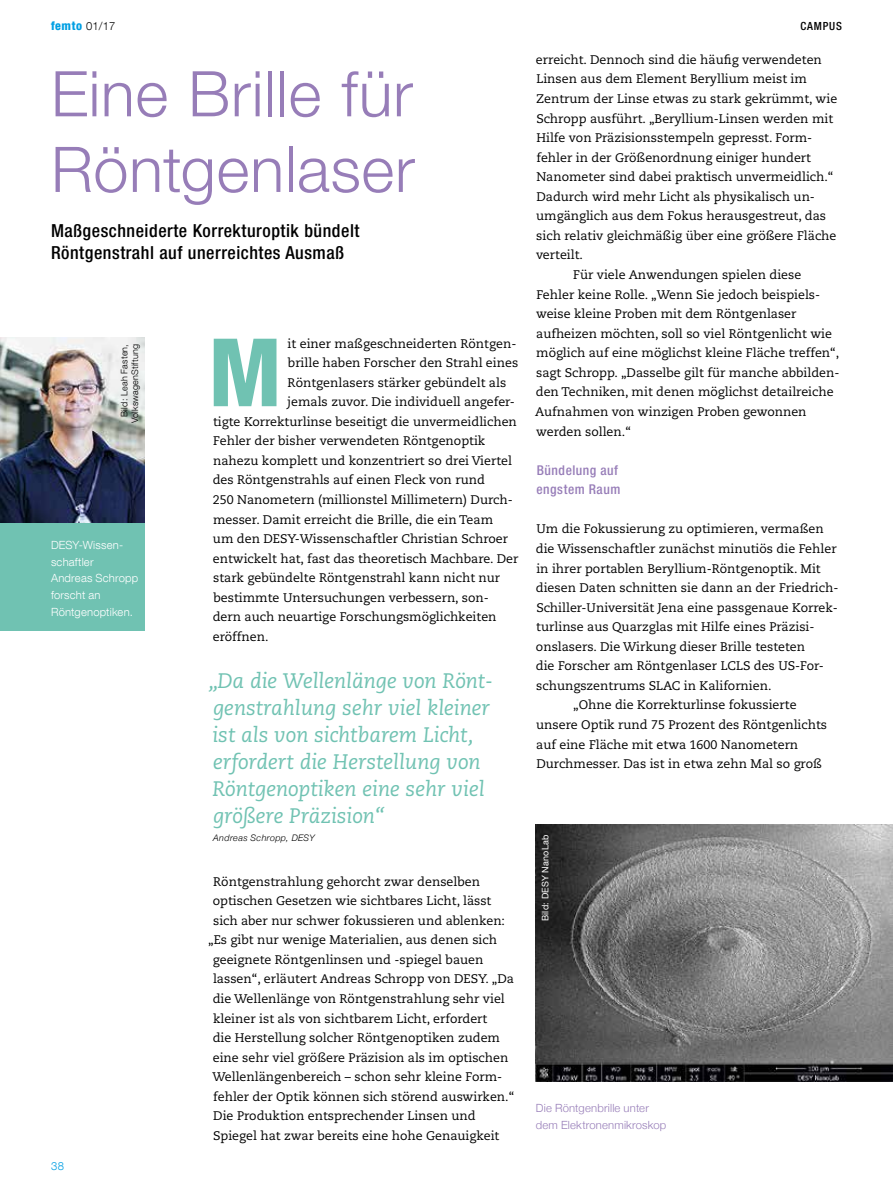
<style>
.page{position:relative;width:893px;height:1191px;background:#fff}
.page>*{position:absolute;margin:0;border:0;box-sizing:border-box;transform-origin:0 0}
.t1{font:94.5px "Desy Neue Helvetica 87 Cond H";color:#70c2b2}
.t2{font:300 63px/75.6px "Desy Neue Helvetica 45";letter-spacing:.01em;color:#977db8}
.t3{font:italic 21px/27px "Caecilia LT Std";color:#70c2b2}
.t4{font:18px/22.5px "Desy Neue Helvetica 67 Cond M";letter-spacing:.03em;color:#000}
.t5{font:13.5px/19.5px "Desy Neue Helvetica 67 Cond M";letter-spacing:.04em;color:#977db8}
.t6{font:12.45px "Caecilia LT Std";color:#000}
.t7{font:12px "Desy Neue Helvetica 87 Cond H";letter-spacing:.05em;color:#009fe3}
.t8{font:300 11.25px/16.8px "Desy Neue Helvetica 45";letter-spacing:.015em;color:#fff}
.t9{font:300 11.25px/16.8px "Helvetica Neue";letter-spacing:.02em;color:#977db8}
.t10{font:11.25px "Desy Neue Helvetica 67 Cond M";letter-spacing:.075em;color:#000}
.t11{font:300 11.25px "Desy Neue Helvetica 45";color:#009fe3}
.t12{font:300 9px/10.8px "Desy Neue Helvetica 45";letter-spacing:.02em;color:#000;text-align:right}
.t13{font:italic 300 9px "Helvetica Neue";letter-spacing:.04em;color:#000}
.t14{font:9px "Desy Neue Helvetica 55 Roman";letter-spacing:.02em;color:#fff}
.s1{font-family:"Desy Neue Helvetica 45";font-weight:300;font-size:11.25px;color:#000}
</style>
<div class="page">
<img style="left:536px;top:824px;width:357px;height:257px">
<img style="left:0;top:338px;width:145px;height:185px">
<div style="left:0;top:523px;width:145px;height:108px;background:#70c2b2"></div>
<p class="t7" style="left:51px;top:18px;width:66px">femto <span class="s1">01/17</span></p>
<p class="t10" style="left:800px;top:19px;width:43px">CAMPUS</p>
<h2 class="t2" style="left:51px;top:55px;width:365px">Eine Brille für<br>Röntgenlaser</h2>
<h3 class="t4" style="left:51px;top:219px;width:310px">Maßgeschneiderte Korrekturoptik bündelt<br>Röntgenstrahl auf unerreichtes Ausmaß</h3>
<p class="t6" style="left:288px;top:336px;width:230px">it einer maßgeschneiderten Röntgen-</p>
<p class="t6" style="left:288px;top:355px;width:232px">brille haben Forscher den Strahl eines</p>
<p class="t6" style="left:288px;top:375px;width:220px">Röntgenlasers stärker gebündelt als</p>
<p class="t6" style="left:287px;top:395px;width:229px">jemals zuvor. Die individuell angefer-</p>
<p class="t6" style="left:213px;top:414px;width:305px">tigte Korrekturlinse beseitigt die unvermeidlichen</p>
<p class="t6" style="left:213px;top:434px;width:274px">Fehler der bisher verwendeten Röntgenoptik</p>
<p class="t6" style="left:213px;top:453px;width:300px">nahezu komplett und konzentriert so drei Viertel</p>
<p class="t6" style="left:213px;top:473px;width:274px">des Röntgenstrahls auf einen Fleck von rund</p>
<p class="t6" style="left:213px;top:492px;width:301px">250 Nanometern (millionstel Millimetern) Durch-</p>
<p class="t6" style="left:213px;top:512px;width:282px">messer. Damit erreicht die Brille, die ein Team</p>
<p class="t6" style="left:213px;top:531px;width:297px">um den DESY-Wissenschaftler Christian Schroer</p>
<p class="t6" style="left:213px;top:551px;width:307px">entwickelt hat, fast das theoretisch Machbare. Der</p>
<p class="t6" style="left:213px;top:571px;width:288px">stark gebündelte Röntgenstrahl kann nicht nur</p>
<p class="t6" style="left:214px;top:590px;width:277px">bestimmte Untersuchungen verbessern, son-</p>
<p class="t6" style="left:213px;top:610px;width:285px">dern auch neuartige Forschungsmöglichkeiten</p>
<p class="t6" style="left:213px;top:629px;width:57px">eröffnen.</p>
<h3 class="t3" style="left:208px;top:668px;width:286px">„Da die Wellenlänge von Rönt&shy;genstrahlung sehr viel kleiner ist als von sichtbarem Licht, erfordert die Herstellung von<br>Röntgenoptiken eine sehr viel größere Präzision“</h3>
<p class="t13" style="left:213px;top:831px;width:103px">Andreas Schropp, DESY</p>
<p class="t6" style="left:213px;top:874px;width:268px">Röntgenstrahlung gehorcht zwar denselben</p>
<p class="t6" style="left:213px;top:893px;width:280px">optischen Gesetzen wie sichtbares Licht, lässt</p>
<p class="t6" style="left:213px;top:913px;width:293px">sich aber nur schwer fokussieren und ablenken:</p>
<p class="t6" style="left:208px;top:932px;width:290px">„Es gibt nur wenige Materialien, aus denen sich</p>
<p class="t6" style="left:213px;top:952px;width:272px">geeignete Röntgenlinsen und -spiegel bauen</p>
<p class="t6" style="left:213px;top:972px;width:302px">lassen“, erläutert Andreas Schropp von DESY. „Da</p>
<p class="t6" style="left:213px;top:991px;width:294px">die Wellenlänge von Röntgenstrahlung sehr viel</p>
<p class="t6" style="left:213px;top:1011px;width:276px">kleiner ist als von sichtbarem Licht, erfordert</p>
<p class="t6" style="left:213px;top:1030px;width:289px">die Herstellung solcher Röntgenoptiken zudem</p>
<p class="t6" style="left:213px;top:1050px;width:297px">eine sehr viel größere Präzision als im optischen</p>
<p class="t6" style="left:212px;top:1069px;width:291px">Wellenlängenbereich – schon sehr kleine Form-</p>
<p class="t6" style="left:213px;top:1089px;width:303px">fehler der Optik können sich störend auswirken.“</p>
<p class="t6" style="left:213px;top:1108px;width:264px">Die Produktion entsprechender Linsen und</p>
<p class="t6" style="left:213px;top:1128px;width:288px">Spiegel hat zwar bereits eine hohe Genauigkeit</p>
<p class="t12" style="left:119px;top:423px;width:80px;rotate:-90deg">Bild: Leah Fasten,<br>VolkswagenStiftung</p>
<h1 class="t1" style="left:208px;top:315px;width:75px">M</h1>
<p class="t8" style="left:51px;top:536px;width:89px">DESY-Wissen&shy;schaftler<br>Andreas Schropp forscht an<br>Röntgenoptiken.</p>
<p class="t11" style="left:51px;top:1158px;width:15px">38</p>
<p class="t6" style="left:536px;top:52px;width:287px">erreicht. Dennoch sind die häufig verwendeten</p>
<p class="t6" style="left:536px;top:72px;width:272px">Linsen aus dem Element Beryllium meist im</p>
<p class="t6" style="left:536px;top:91px;width:303px">Zentrum der Linse etwas zu stark gekrümmt, wie</p>
<p class="t6" style="left:536px;top:111px;width:298px">Schropp ausführt. „Beryllium-Linsen werden mit</p>
<p class="t6" style="left:536px;top:130px;width:277px">Hilfe von Präzisionsstempeln gepresst. Form-</p>
<p class="t6" style="left:536px;top:150px;width:276px">fehler in der Größenordnung einiger hundert</p>
<p class="t6" style="left:536px;top:170px;width:299px">Nanometer sind dabei praktisch unvermeidlich.“</p>
<p class="t6" style="left:536px;top:189px;width:280px">Dadurch wird mehr Licht als physikalisch un-</p>
<p class="t6" style="left:536px;top:209px;width:291px">umgänglich aus dem Fokus herausgestreut, das</p>
<p class="t6" style="left:536px;top:228px;width:302px">sich relativ gleichmäßig über eine größere Fläche</p>
<p class="t6" style="left:536px;top:248px;width:49px">verteilt.</p>
<p class="t6" style="left:573px;top:267px;width:230px">Für viele Anwendungen spielen diese</p>
<p class="t6" style="left:536px;top:287px;width:285px">Fehler keine Rolle. „Wenn Sie jedoch beispiels-</p>
<p class="t6" style="left:536px;top:307px;width:262px">weise kleine Proben mit dem Röntgenlaser</p>
<p class="t6" style="left:536px;top:326px;width:297px">aufheizen möchten, soll so viel Röntgenlicht wie</p>
<p class="t6" style="left:536px;top:346px;width:304px">möglich auf eine möglichst kleine Fläche treffen“,</p>
<p class="t6" style="left:536px;top:365px;width:305px">sagt Schropp. „Dasselbe gilt für manche abbilden-</p>
<p class="t6" style="left:536px;top:385px;width:299px">den Techniken, mit denen möglichst detailreiche</p>
<p class="t6" style="left:535px;top:404px;width:273px">Aufnahmen von winzigen Proben gewonnen</p>
<p class="t6" style="left:536px;top:424px;width:96px">werden sollen.“</p>
<p class="t5" style="left:536px;top:460px;width:85px">Bündelung auf engstem Raum</p>
<p class="t6" style="left:536px;top:522px;width:289px">Um die Fokussierung zu optimieren, vermaßen</p>
<p class="t6" style="left:536px;top:541px;width:302px">die Wissenschaftler zunächst minutiös die Fehler</p>
<p class="t6" style="left:536px;top:561px;width:286px">in ihrer portablen Beryllium-Röntgenoptik. Mit</p>
<p class="t6" style="left:536px;top:580px;width:301px">diesen Daten schnitten sie dann an der Friedrich--</p>
<p class="t6" style="left:536px;top:600px;width:303px">Schiller-Universität Jena eine passgenaue Korrek-</p>
<p class="t6" style="left:536px;top:619px;width:280px">turlinse aus Quarzglas mit Hilfe eines Präzisi-</p>
<p class="t6" style="left:536px;top:639px;width:271px">onslasers. Die Wirkung dieser Brille testeten</p>
<p class="t6" style="left:536px;top:659px;width:289px">die Forscher am Röntgenlaser LCLS des US-For-</p>
<p class="t6" style="left:536px;top:678px;width:237px">schungszentrums SLAC in Kalifornien.</p>
<p class="t6" style="left:573px;top:698px;width:225px">„Ohne die Korrekturlinse fokussierte</p>
<p class="t6" style="left:536px;top:717px;width:292px">unsere Optik rund 75 Prozent des Röntgenlichts</p>
<p class="t6" style="left:536px;top:737px;width:264px">auf eine Fläche mit etwa 1600 Nanometern</p>
<p class="t6" style="left:536px;top:756px;width:287px">Durchmesser. Das ist in etwa zehn Mal so groß</p>
<p class="t14" style="left:540px;top:921px;width:88px;rotate:-90deg">Bild: DESY NanoLab</p>
<p class="t9" style="left:536px;top:1098px;width:132px">Die Röntgenbrille unter dem Elektronenmikroskop</p>
</div>
